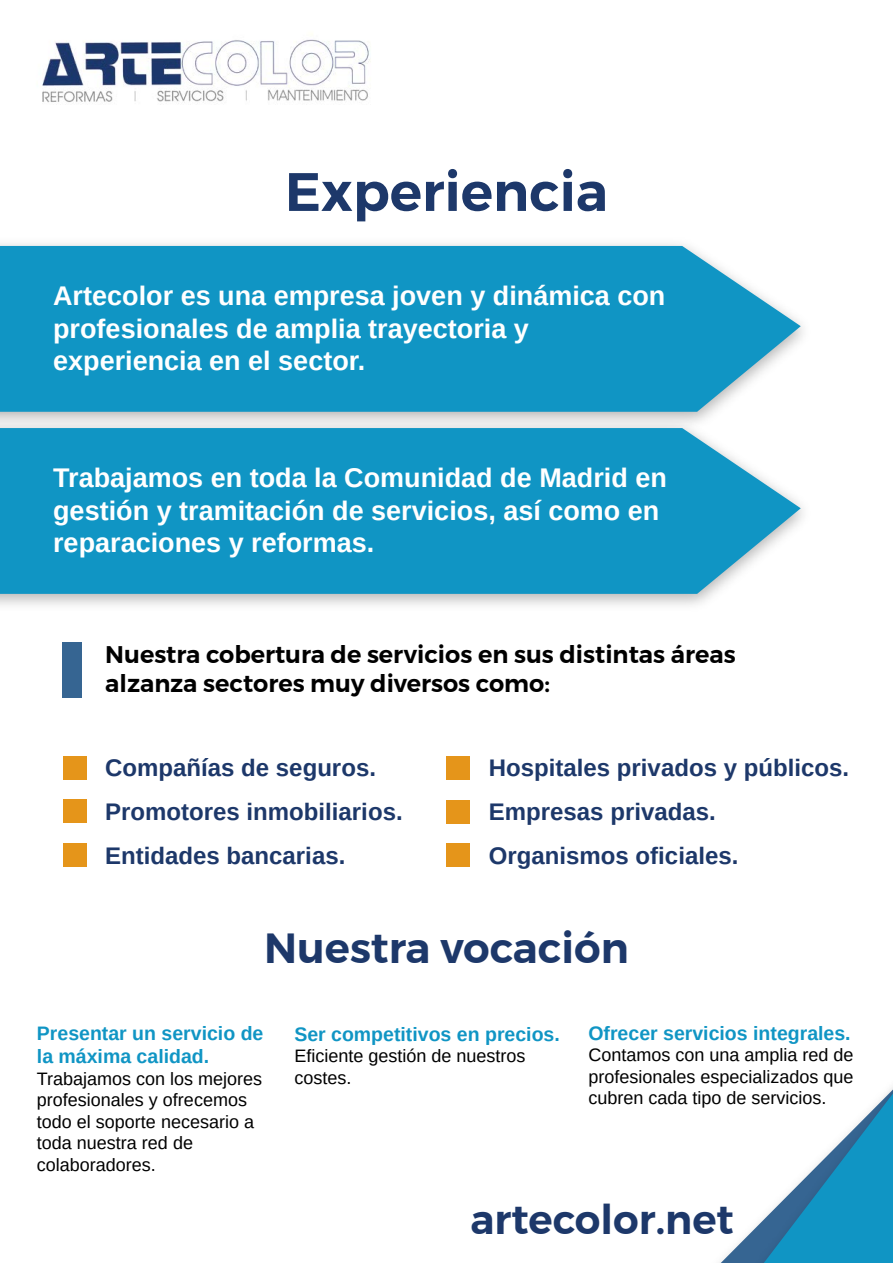
<style>
.page{position:relative;width:893px;height:1263px;background:#fff}
.page>*{position:absolute;margin:0;border:0;box-sizing:border-box;transform-origin:0 0}
.t1{font:600 54px "Montserrat";color:#1d386a}
.t2{font:600 42px "Montserrat";color:#1d386a}
.t3{font:600 40.5px "Montserrat";color:#1d386a}
.t4{font:700 27px/32.4px "Arimo";color:#fff}
.t5{font:700 24px/43.7px "Arimo";color:#1d386a}
.t6{font:600 24px/28.8px "Montserrat";color:#000}
.t7{font:700 19.5px/23.4px "Arimo";color:#1095c4}
.t8{font:18px/21.6px "Arimo";color:#000}
</style>
<div class="page">
<img style="left:42px;top:39px;width:329px;height:64px">
<svg style="left:721px;top:1089px;width:172px;height:174px"></svg>
<svg style="left:0;top:246px;width:801px;height:166px;background:#209bc7"></svg>
<svg style="left:0;top:428px;width:801px;height:166px;background:#209bc7"></svg>
<div style="left:62px;top:642px;width:20px;height:55px;background:#366592"></div>
<div style="left:63px;top:756px;width:24px;height:24px;background:#e5951a"></div>
<div style="left:446px;top:756px;width:24px;height:24px;background:#e5951a"></div>
<div style="left:446px;top:800px;width:24px;height:23px;background:#e5951a"></div>
<div style="left:446px;top:843px;width:24px;height:24px;background:#e5951a"></div>
<div style="left:63px;top:799px;width:24px;height:24px;background:#e5951a"></div>
<div style="left:63px;top:843px;width:24px;height:24px;background:#e5951a"></div>
<h1 class="t1" style="left:285px;top:149px;width:325px">Experiencia</h1>
<h3 class="t4" style="left:53px;top:280px;width:614px">Artecolor es una empresa joven y dinámica con profesionales de amplia trayectoria y experiencia en el sector.</h3>
<h3 class="t4" style="left:53px;top:462px;width:615px">Trabajamos en toda la Comunidad de Madrid en gestión y tramitación de servicios, así como en reparaciones y reformas.</h3>
<h3 class="t6" style="left:105px;top:640px;width:632px">Nuestra cobertura de servicios en sus distintas áreas alzanza sectores muy diversos como:</h3>
<h3 class="t5" style="left:105px;top:747px;width:272px">Compañías de seguros.</h3>
<h3 class="t5" style="left:489px;top:747px;width:362px">Hospitales privados y públicos.<br>Empresas privadas.<br>Organismos oficiales.</h3>
<h3 class="t5" style="left:105px;top:790px;width:299px">Promotores inmobiliarios.<br>Entidades bancarias.</h3>
<h2 class="t2" style="left:264px;top:915px;width:366px">Nuestra vocación</h2>
<p class="t7" style="left:37px;top:1021px;width:228px">Presentar un servicio de la máxima calidad.</p>
<p class="t8" style="left:37px;top:1068px;width:227px">Trabajamos con los mejores profesionales y ofrecemos todo el soporte necesario a toda nuestra red de colaboradores.</p>
<p class="t7" style="left:294px;top:1022px;width:267px">Ser competitivos en precios.</p>
<p class="t8" style="left:294px;top:1045px;width:233px">Eficiente gestión de nuestros costes.</p>
<p class="t7" style="left:588px;top:1021px;width:264px">Ofrecer servicios integrales.</p>
<p class="t8" style="left:588px;top:1044px;width:267px;text-align:justify">Contamos con una amplia red de profesionales especializados que cubren cada tipo de servicios.</p>
<h3 class="t3" style="left:470px;top:1188px;width:265px">artecolor.net</h3>
</div>
